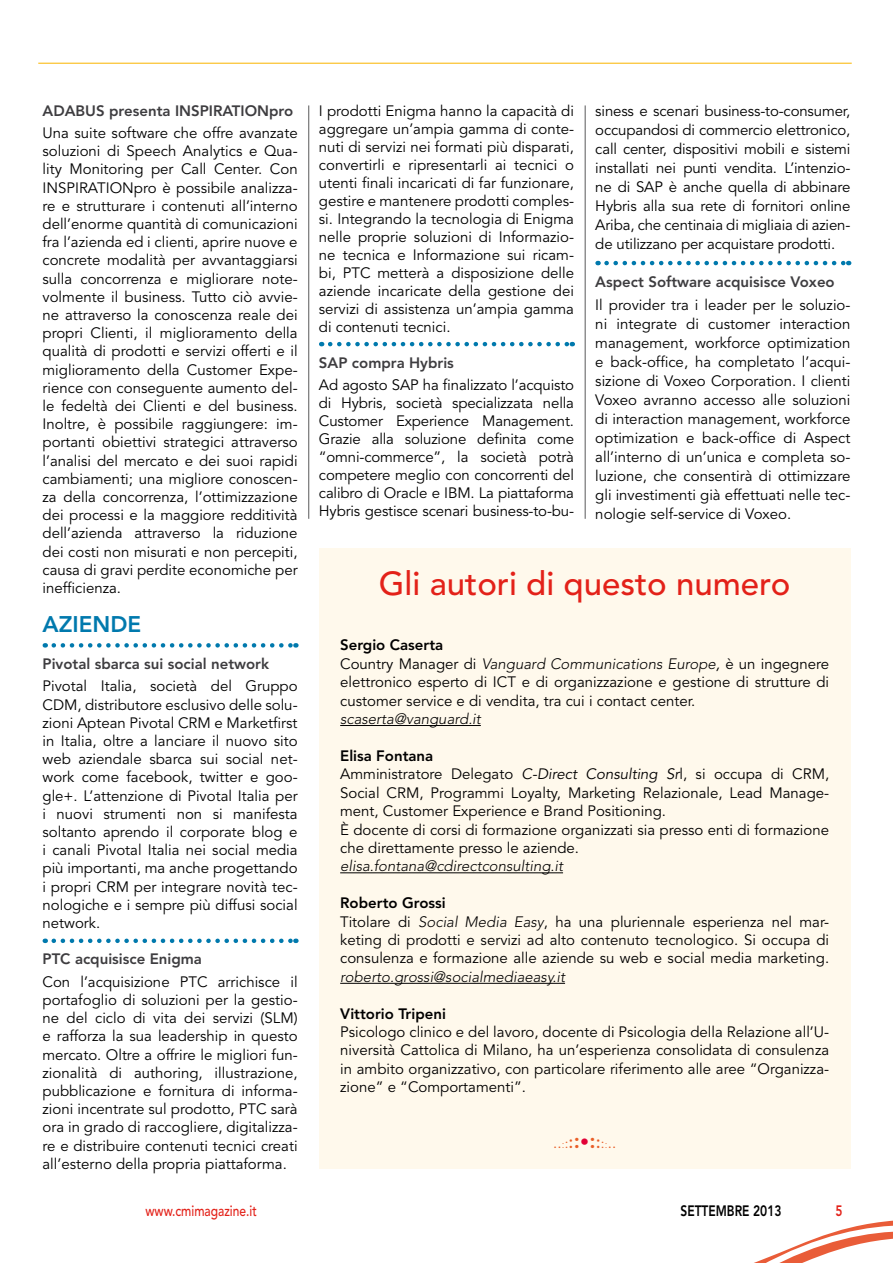
<style>
.page{position:relative;width:893px;height:1263px;background:#fff}
.page>*{position:absolute;margin:0;border:0;box-sizing:border-box;transform-origin:0 0}
.titolo2_USA{font:500 33px "Avenir";color:#e32119}
.titolino3_USA{font:800 22.5px "Avenir";color:#0079ad}
.testo_ita{font:15px/18.1px "Avenir";color:#000;text-align:justify}
.titol_news_azz{font:800 15px "Avenir";color:#3e3d40}
.testo_ita-2{font:italic 300 15px "Avenir";color:#000}
.testo_ita-3{font:800 15px "Avenir";color:#000}
.t1{font:500 15px "Avenir";color:#e32119;scale:.8 1}
.testo_ita-4{font:800 15px "Avenir";color:#000;scale:.8 1}
.testo_ita-5{font:15px "Avenir";color:#e95e27}
.t2{font:800 15px "Avenir";color:#e32119;scale:.8 1}
.s1{font-weight:300;font-style:italic}
.s2{font-style:italic}
.s3{font-weight:300;font-size:10.5px}
.s4{font-size:13.5px}
.s5{font-weight:500;font-size:18px}
.s6{font-weight:800;font-size:21px}
.s7{font-size:18px;color:#e20036}
</style>
<div class="page">
<svg style="left:754px;top:1220px;width:139px;height:43px"></svg>
<hr style="left:38px;top:63px;width:814px;height:1px;background:#fbbd1a">
<hr style="left:308px;top:105px;width:1px;height:414px;background:#58585a">
<hr style="left:585px;top:105px;width:1px;height:414px;background:#58585a">
<svg style="left:54px;top:643px;width:242px;height:5px"></svg>
<svg style="left:54px;top:938px;width:242px;height:5px"></svg>
<div style="left:319px;top:549px;width:531px;height:620px;background:#fff9ec"></div>
<hr style="left:340px;top:725px;width:141px;height:1px;background:#000">
<hr style="left:340px;top:872px;width:223px;height:1px;background:#000">
<hr style="left:340px;top:983px;width:225px;height:1px;background:#000">
<svg style="left:330px;top:342px;width:243px;height:4px"></svg>
<svg style="left:606px;top:261px;width:243px;height:4px"></svg>
<p class="titol_news_azz" style="left:43px;top:101px;width:252px">ADABUS presenta INSPIRATIONpro</p>
<p class="testo_ita" style="left:43px;top:124px;width:257px">Una suite software che offre avanzate soluzioni di Speech Analytics e Qua&shy;lity Monitoring per Call Center. Con INSPIRATIONpro è possibile analizza&shy;re e strutturare i contenuti all’interno dell’enorme quantità di comunicazioni fra l’azienda ed i clienti, aprire nuove e concrete modalità per avvantaggiarsi sulla concorrenza e migliorare note&shy;volmente il business. Tutto ciò avvie&shy;ne attraverso la conoscenza reale dei propri Clienti, il miglioramento della qualità di prodotti e servizi offerti e il miglioramento della Customer Expe&shy;rience con conseguente aumento del&shy;le fedeltà dei Clienti e del business.<br>Inoltre, è possibile raggiungere: im&shy;portanti obiettivi strategici attraverso l’analisi del mercato e dei suoi rapidi cambiamenti; una migliore conoscen&shy;za della concorrenza, l’ottimizzazione dei processi e la maggiore redditività dell’azienda attraverso la riduzione dei costi non misurati e non percepiti, causa di gravi perdite economiche per inefficienza.</p>
<p class="titolino3_USA" style="left:43px;top:611px;width:100px">AZIENDE</p>
<p class="titol_news_azz" style="left:43px;top:655px;width:228px">Pivotal sbarca sui social network</p>
<p class="testo_ita" style="left:43px;top:677px;width:257px">Pivotal Italia, società del Gruppo CDM, distributore esclusivo delle solu&shy;zioni Aptean Pivotal CRM e Marketfirst in Italia, oltre a lanciare il nuovo sito web aziendale sbarca sui social net&shy;work come facebook, twitter e goo&shy;gle+. L’attenzione di Pivotal Italia per i nuovi strumenti non si manifesta soltanto aprendo il corporate blog e i canali Pivotal Italia nei social media più importanti, ma anche progettando i propri CRM per integrare novità tec&shy;nologiche e i sempre più diffusi social network.</p>
<p class="titol_news_azz" style="left:43px;top:950px;width:161px">PTC acquisisce Enigma</p>
<p class="testo_ita" style="left:43px;top:973px;width:257px">Con l’acquisizione PTC arrichisce il portafoglio di soluzioni per la gestio&shy;ne del ciclo di vita dei servizi (SLM) e rafforza la sua leadership in questo mercato. Oltre a offrire le migliori fun&shy;zionalità di authoring, illustrazione, pubblicazione e fornitura di informa&shy;zioni incentrate sul prodotto, PTC sarà ora in grado di raccogliere, digitalizza&shy;re e distribuire contenuti tecnici creati all’esterno della propria piattaforma.</p>
<p class="testo_ita" style="left:319px;top:102px;width:257px">I prodotti Enigma hanno la capacità di aggregare un’ampia gamma di conte&shy;nuti di servizi nei formati più disparati, convertirli e ripresentarli ai tecnici o utenti finali incaricati di far funzionare, gestire e mantenere prodotti comples&shy;si. Integrando la tecnologia di Enigma nelle proprie soluzioni di Informazio&shy;ne tecnica e Informazione sui ricam&shy;bi, PTC metterà a disposizione delle aziende incaricate della gestione dei servizi di assistenza un’ampia gamma di contenuti tecnici.</p>
<p class="titol_news_azz" style="left:319px;top:354px;width:137px">SAP compra Hybris</p>
<p class="testo_ita" style="left:319px;top:376px;width:257px">Ad agosto SAP ha finalizzato l’acquisto di Hybris, società specializzata nella Customer Experience Management.<br>Grazie alla soluzione definita come “omni-commerce”, la società potrà competere meglio con concorrenti del calibro di Oracle e IBM. La piattaforma Hybris gestisce scenari business-to-bu-</p>
<p class="testo_ita" style="left:595px;top:101px;width:257px;line-height:19px">siness e scenari business-to-consumer, occupandosi di commercio elettronico, call center, dispositivi mobili e sistemi installati nei punti vendita. L’intenzio&shy;ne di SAP è anche quella di abbinare Hybris alla sua rete di fornitori online Ariba, che centinaia di migliaia di azien&shy;de utilizzano per acquistare prodotti.</p>
<p class="titol_news_azz" style="left:595px;top:272px;width:241px">Aspect Software acquisisce Voxeo</p>
<p class="testo_ita" style="left:595px;top:296px;width:257px;line-height:19px">Il provider tra i leader per le soluzio&shy;ni integrate di customer interaction management, workforce optimization e back-office, ha completato l’acqui&shy;sizione di Voxeo Corporation. I clienti Voxeo avranno accesso alle soluzioni di interaction management, workforce optimization e back-office di Aspect all’interno di un’unica e completa so&shy;luzione, che consentirà di ottimizzare gli investimenti già effettuati nelle tec&shy;nologie self-service di Voxeo.</p>
<p class="titolo2_USA" style="left:379px;top:565px;width:413px">Gli autori di questo numero</p>
<p class="testo_ita-3" style="left:340px;top:636px;width:105px">Sergio Caserta</p>
<p class="testo_ita" style="left:340px;top:655px;width:490px">Country Manager di <span class="s1">Vanguard Communications Europe</span><span class="s2">,</span> è un ingegnere elettronico esperto di ICT e di organizzazione e gestione di strutture di customer service e di vendita, tra cui i contact center.</p>
<p class="testo_ita-2" style="left:340px;top:710px;width:142px">scaserta@vanguard.it</p>
<p class="testo_ita-3" style="left:340px;top:747px;width:95px">Elisa Fontana</p>
<p class="testo_ita" style="left:340px;top:765px;width:490px">Amministratore Delegato <span class="s2">C-Direct Consulting Sr</span>l, si occupa di CRM, Social CRM, Programmi Loyalty, Marketing Relazionale, Lead Manage&shy;ment, Customer Experience e Brand Positioning.</p>
<p class="testo_ita" style="left:340px;top:820px;width:490px">È docente di corsi di formazione organizzati sia presso enti di formazione che direttamente presso le aziende.</p>
<p class="testo_ita-2" style="left:340px;top:857px;width:224px">elisa.fontana@cdirectconsulting.it</p>
<p class="testo_ita-3" style="left:340px;top:894px;width:107px">Roberto Grossi</p>
<p class="testo_ita" style="left:340px;top:912px;width:490px">Titolare di <span class="s1">Social Media Easy</span>, ha una pluriennale esperienza nel mar&shy;keting di prodotti e servizi ad alto contenuto tecnologico. Si occupa di consulenza e formazione alle aziende su web e social media marketing. <span class="s1">roberto.grossi@socialmediaeasy.it</span></p>
<p class="testo_ita-3" style="left:340px;top:1004px;width:107px">Vittorio Tripeni</p>
<p class="testo_ita" style="left:340px;top:1023px;width:490px">Psicologo clinico e del lavoro, docente di Psicologia della Relazione all’U&shy;niversità Cattolica di Milano, ha un’esperienza consolidata di consulenza in ambito organizzativo, con particolare riferimento alle aree “Organizza&shy;zione” e “Comportamenti”.</p>
<p class="testo_ita-5" style="left:553px;top:1134px;width:64px">..<span class="s3">:</span><span class="s4">:</span><span class="s5">:</span><span class="s6">:</span><span class="s7">•</span><span class="s6">:</span><span class="s5">:</span><span class="s4">:</span><span class="s3">:</span>..</p>
<p class="t1" style="left:145px;top:1202px;width:141px">www.cmimagazine.it</p>
<p class="testo_ita-4" style="left:680px;top:1202px;width:128px">SETTEMBRE 2013</p>
<p class="t2" style="left:836px;top:1202px;width:10px">5</p>
</div>
